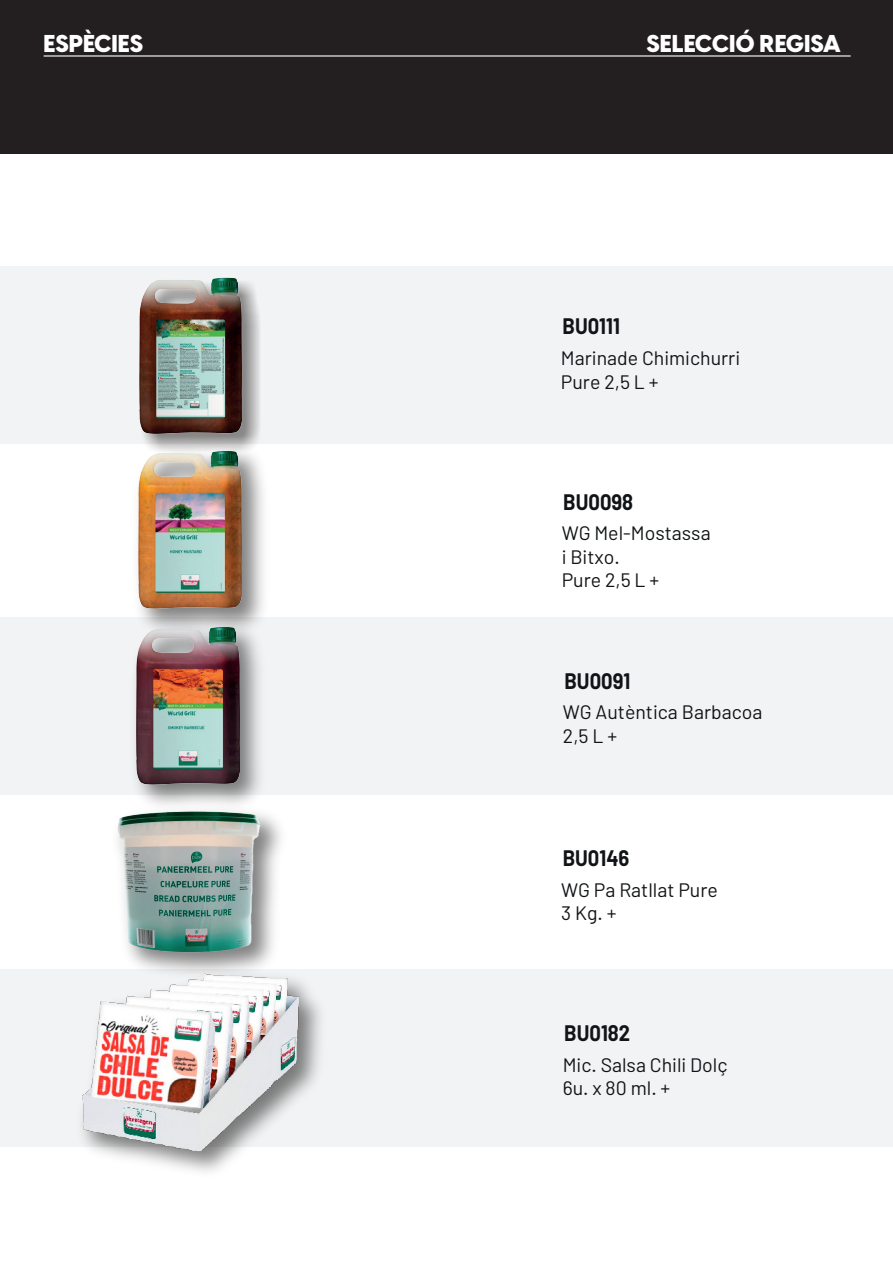
<style>
.page{position:relative;width:893px;height:1263px;background:#fff}
.page>*{position:absolute;margin:0;border:0;box-sizing:border-box;transform-origin:0 0}
.t1{font:800 24px "Visby CF";color:#fff}
.t2{font:700 22.5px "Barlow";color:#111416;scale:.9 1}
.t3{font:19.5px/23.4px "Barlow";color:#111416}
</style>
<div class="page">
<div style="left:0;top:617px;width:893px;height:177px;background:#f2f3f4"></div>
<div style="left:0;top:266px;width:893px;height:177px;background:#f2f3f4"></div>
<div style="left:0;top:0;width:893px;height:153px;background:#231f20"></div>
<hr style="left:44px;top:55px;width:807px;height:2px;background:#fff">
<div style="left:1px;top:969px;width:892px;height:177px;background:#f2f3f4"></div>
<img style="left:139px;top:277px;width:109px;height:158px">
<img style="left:132px;top:448px;width:117px;height:163px">
<img style="left:133px;top:625px;width:112px;height:161px">
<img style="left:117px;top:806px;width:148px;height:151px">
<img style="left:72px;top:964px;width:234px;height:193px">
<p class="t1" style="left:43px;top:25px;width:101px">ESPÈCIES</p>
<p class="t1" style="left:646px;top:24px;width:196px">SELECCIÓ REGISA</p>
<p class="t2" style="left:562px;top:312px;width:65px">BU0111</p>
<p class="t3" style="left:561px;top:346px;width:181px">Marinade Chimichurri<br>Pure 2,5 L +</p>
<p class="t2" style="left:563px;top:488px;width:79px">BU0098</p>
<p class="t3" style="left:562px;top:521px;width:150px">WG Mel-Mostassa i Bitxo.<br>Pure 2,5 L +</p>
<p class="t2" style="left:564px;top:667px;width:75px">BU0091</p>
<p class="t3" style="left:563px;top:700px;width:201px">WG Autèntica Barbacoa<br>2,5 L +</p>
<p class="t2" style="left:563px;top:844px;width:76px">BU0146</p>
<p class="t3" style="left:561px;top:878px;width:158px">WG Pa Ratllat Pure<br>3 Kg. +</p>
<p class="t2" style="left:564px;top:1019px;width:75px">BU0182</p>
<p class="t3" style="left:563px;top:1052px;width:166px">Mic. Salsa Chili Dolç<br>6u. x 80 ml. +</p>
</div>
